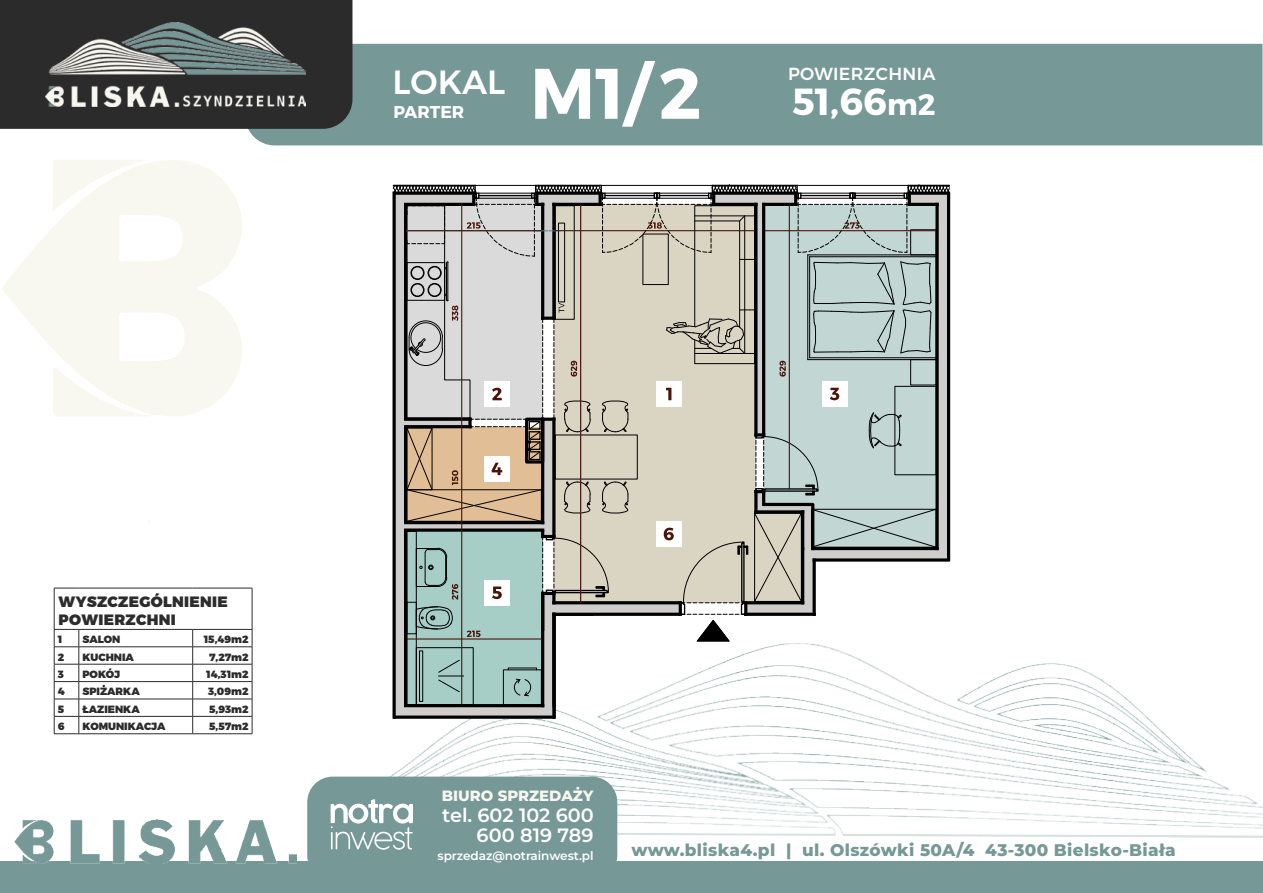
<style>
.page{position:relative;width:1263px;height:893px;background:#fff}
.page>*{position:absolute;margin:0;border:0;box-sizing:border-box;transform-origin:0 0}
.t1{font:700 71.25px "Montserrat";color:#fff}
.t2{font:700 37.65px "Montserrat";color:#fff}
.t3{font:500 33.6px "Montserrat";color:#fff}
.t4{font:600 19.2px/19.8px "Montserrat";color:#fff;text-align:right}
.t5{font:500 17.55px "Montserrat";letter-spacing:.02em;color:#fff}
.t6{font:700 17.1px "Montserrat";color:#fff}
.t7{font:800 16.8px "Montserrat";letter-spacing:.02em;color:#769897}
.t8{font:900 15px/18px "Montserrat";letter-spacing:.02em;color:#2c2c2d}
.t9{font:800 14.85px "Montserrat";color:#f8f7ef}
.t10{font:600 12.15px "Montserrat";letter-spacing:-.005em;color:#fff}
.t11{font:900 10.5px "Montserrat";color:#2c2c2d}
.s1{font-size:29.55px}
</style>
<div class="page">
<img style="left:329px;top:643px;width:934px;height:195px">
<div style="left:307px;top:777px;width:310px;height:104px;background:#769897;border-radius:26px"></div>
<div style="left:0;top:862px;width:1263px;height:31px;background:#769897"></div>
<svg style="left:331px;top:799px;width:82px;height:51px"></svg>
<div style="left:248px;top:44px;width:1014px;height:101px;background:#769897"></div>
<div style="left:0;top:0;width:352px;height:129px;background:#2b2b2b"></div>
<img style="left:15px;top:819px;width:281px;height:45px">
<img style="left:46px;top:23px;width:259px;height:83px">
<svg style="left:3px;top:160px;width:239px;height:256px;fill:#f9f8f0"></svg>
<svg style="left:53px;top:160px;width:93px;height:51px"></svg>
<svg style="left:53px;top:367px;width:98px;height:50px"></svg>
<div style="left:406px;top:530px;width:137px;height:176px;background:#a6cec7"></div>
<div style="left:543px;top:593px;width:11px;height:124px;background:#cfcecd"></div>
<div style="left:394px;top:706px;width:159px;height:11px;background:#cfcecd"></div>
<div style="left:394px;top:195px;width:11px;height:522px;background:#cfcecd"></div>
<hr style="left:406px;top:704px;width:137px;height:3px;background:#000">
<svg style="left:395px;top:715px;width:159px;height:4px"></svg>
<div style="left:416px;top:647px;width:57px;height:58px;border:1px solid #000"></div>
<div style="left:419px;top:651px;width:4px;height:51px;border:1px solid #000"></div>
<svg style="left:438px;top:660px;width:26px;height:32px"></svg>
<hr style="left:541px;top:593px;width:3px;height:113px;background:#000">
<hr style="left:552px;top:614px;width:3px;height:103px;background:#000">
<svg style="left:514px;top:679px;width:17px;height:17px"></svg>
<div style="left:503px;top:670px;width:39px;height:35px;border:1px solid #000"></div>
<hr style="left:555px;top:615px;width:1px;height:103px;background:#000">
<svg style="left:392px;top:193px;width:4px;height:524px"></svg>
<hr style="left:405px;top:530px;width:1px;height:175px;background:#000">
<hr style="left:461px;top:203px;width:1px;height:502px;background:#49150b">
<svg style="left:393px;top:185px;width:557px;height:457px"></svg>
<svg style="left:55px;top:588px;width:24px;height:1px"></svg>
<hr style="left:54px;top:588px;width:1px;height:41px;background:#2c2c2d">
<hr style="left:79px;top:588px;width:114px;height:1px;background:#2c2c2d">
<hr style="left:193px;top:588px;width:59px;height:1px;background:#2c2c2d">
<hr style="left:252px;top:588px;width:1px;height:41px;background:#2c2c2d">
<hr style="left:79px;top:629px;width:114px;height:1px;background:#2c2c2d">
<hr style="left:193px;top:629px;width:59px;height:1px;background:#2c2c2d">
<hr style="left:79px;top:646px;width:114px;height:1px;background:#2c2c2d">
<hr style="left:193px;top:646px;width:59px;height:1px;background:#2c2c2d">
<hr style="left:79px;top:664px;width:114px;height:1px;background:#2c2c2d">
<hr style="left:193px;top:664px;width:59px;height:1px;background:#2c2c2d">
<hr style="left:79px;top:681px;width:114px;height:1px;background:#2c2c2d">
<hr style="left:193px;top:681px;width:59px;height:1px;background:#2c2c2d">
<hr style="left:79px;top:699px;width:114px;height:1px;background:#2c2c2d">
<hr style="left:193px;top:699px;width:59px;height:1px;background:#2c2c2d">
<hr style="left:79px;top:716px;width:114px;height:1px;background:#2c2c2d">
<hr style="left:193px;top:716px;width:59px;height:1px;background:#2c2c2d">
<svg style="left:192px;top:630px;width:1px;height:103px"></svg>
<svg style="left:252px;top:630px;width:1px;height:104px"></svg>
<svg style="left:54px;top:629px;width:26px;height:105px"></svg>
<hr style="left:79px;top:733px;width:114px;height:1px;background:#2c2c2d">
<hr style="left:193px;top:733px;width:59px;height:1px;background:#2c2c2d">
<h1 class="t1" style="left:530px;top:49px;width:173px">M1/ 2</h1>
<h3 class="t3" style="left:392px;top:55px;width:114px">LOKAL</h3>
<h3 class="t5" style="left:788px;top:60px;width:149px">POWIERZCHNIA</h3>
<h3 class="t6" style="left:393px;top:102px;width:72px">PARTER</h3>
<h2 class="t2" style="left:792px;top:78px;width:145px">51,66<span class="s1">m2</span></h2>
<h3 class="t8" style="left:59px;top:593px;width:171px">WYSZCZEGÓLNIENIE<br>POWIERZCHNI</h3>
<p class="t11" style="left:58px;top:633px;width:6px">1</p>
<p class="t11" style="left:82px;top:633px;width:40px">SALON</p>
<p class="t11" style="left:204px;top:633px;width:46px">15,49m2</p>
<p class="t11" style="left:58px;top:650px;width:8px">2</p>
<p class="t11" style="left:82px;top:650px;width:53px">KUCHNIA</p>
<p class="t11" style="left:209px;top:650px;width:41px">7,27m2</p>
<p class="t11" style="left:58px;top:668px;width:8px">3</p>
<p class="t11" style="left:82px;top:668px;width:39px">POKÓJ</p>
<p class="t11" style="left:206px;top:668px;width:44px">14,31m2</p>
<p class="t11" style="left:58px;top:685px;width:8px">4</p>
<p class="t11" style="left:82px;top:685px;width:59px">SPIŻARKA</p>
<p class="t11" style="left:208px;top:685px;width:42px">3,09m2</p>
<p class="t11" style="left:58px;top:702px;width:8px">5</p>
<p class="t11" style="left:82px;top:702px;width:59px">ŁAZIENKA</p>
<p class="t11" style="left:209px;top:702px;width:41px">5,93m2</p>
<p class="t11" style="left:58px;top:720px;width:8px">6</p>
<p class="t11" style="left:82px;top:720px;width:85px">KOMUNIKACJA</p>
<p class="t11" style="left:209px;top:720px;width:41px">5,57m2</p>
<h3 class="t9" style="left:442px;top:785px;width:153px">BIURO SPRZEDAŻY</h3>
<h3 class="t4" style="left:442px;top:805px;width:153px">tel. 602 102 600<br>600 819 789</h3>
<p class="t10" style="left:437px;top:847px;width:158px">sprzedaz@notrainwest.pl</p>
<h3 class="t7" style="left:631px;top:839px;width:546px">www.bliska4.pl | ul. Olszówki 50A/4 43-300 Bielsko-Biała</h3>
</div>
